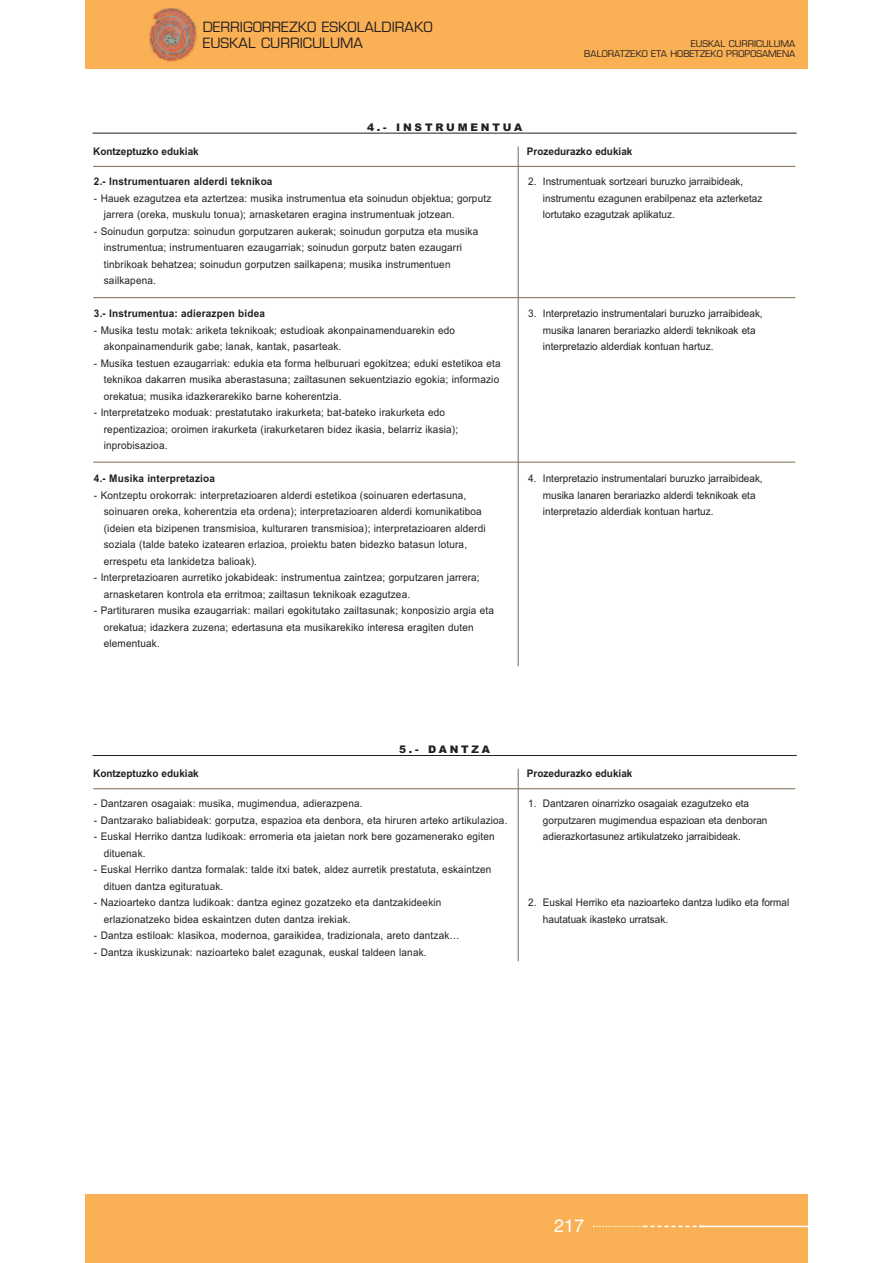
<style>
.page{position:relative;width:893px;height:1263px;background:#fff}
.page>*{position:absolute;margin:0;border:0;box-sizing:border-box;transform-origin:0 0}
.t1{font:18px "Helvetica";color:#fff}
.t2{font:13.8px/16.6px "Eurostile";color:#231f20}
.t3{font:10.5px/16.5px "Arial MS";letter-spacing:.015em;color:#231f20;scale:.95 1}
.t4{font:10.5px "Arial Bold MS";letter-spacing:.015em;color:#231f20;scale:.95 1}
.t5{font:900 10.5px "Arial";letter-spacing:.265em;color:#231f20}
.t6{font:9px/10.8px "Eurostile";color:#231f20;text-align:right}
</style>
<div class="page">
<div style="left:85px;top:0;width:723px;height:68px;background:#fab054"></div>
<div style="left:85px;top:1194px;width:723px;height:69px;background:#fab054"></div>
<img style="left:148px;top:8px;width:50px;height:54px">
<svg style="left:593px;top:1226px;width:106px;height:1px"></svg>
<hr style="left:699px;top:1226px;width:109px;height:1px;background:#fff">
<hr style="left:93px;top:166px;width:702px;height:1px;background:#7c6954">
<hr style="left:93px;top:297px;width:702px;height:1px;background:#7c6954">
<hr style="left:93px;top:462px;width:702px;height:1px;background:#7c6954">
<hr style="left:518px;top:146px;width:1px;height:520px;background:#7c6954">
<hr style="left:93px;top:133px;width:704px;height:1px;background:#231f20">
<hr style="left:93px;top:788px;width:702px;height:1px;background:#7c6954">
<hr style="left:518px;top:769px;width:1px;height:192px;background:#7c6954">
<hr style="left:93px;top:755px;width:704px;height:1px;background:#231f20">
<h2 class="t2" style="left:203px;top:20px;width:232px">DERRIGORREZKO ESKOLALDIRAKO<br>EUSKAL CURRICULUMA</h2>
<p class="t5" style="left:367px;top:121px;width:157px">4.- INSTRUMENTUA</p>
<p class="t6" style="left:584px;top:39px;width:212px">EUSKAL CURRICULUMA<br>BALORATZEKO ETA HOBETZEKO PROPOSAMENA</p>
<p class="t4" style="left:93px;top:145px;width:113px">Kontzeptuzko edukiak</p>
<p class="t4" style="left:527px;top:145px;width:113px">Prozedurazko edukiak</p>
<p class="t4" style="left:94px;top:175px;width:189px">2.- Instrumentuaren alderdi teknikoa</p>
<p class="t3" style="left:104px;top:190px;width:409px;text-indent:-10px">- Hauek ezagutzea eta aztertzea: musika instrumentua eta soinudun objektua; gorputz jarrera (oreka, muskulu tonua); arnasketaren eragina instrumentuak jotzean.</p>
<p class="t3" style="left:104px;top:223px;width:396px;text-indent:-10px">- Soinudun gorputza: soinudun gorputzaren aukerak; soinudun gorputza eta musika instrumentua; instrumentuaren ezaugarriak; soinudun gorputz baten ezaugarri tinbrikoak behatzea; soinudun gorputzen sailkapena; musika instrumentuen sailkapena.</p>
<p class="t4" style="left:94px;top:307px;width:181px">3.- Instrumentua: adierazpen bidea</p>
<p class="t3" style="left:104px;top:322px;width:371px;text-indent:-10px">- Musika testu motak: ariketa teknikoak; estudioak akonpainamenduarekin edo akonpainamendurik gabe; lanak, kantak, pasarteak.</p>
<p class="t3" style="left:104px;top:355px;width:419px;text-indent:-10px">- Musika testuen ezaugarriak: edukia eta forma helburuari egokitzea; eduki estetikoa eta teknikoa dakarren musika aberastasuna; zailtasunen sekuentziazio egokia; informazio orekatua; musika idazkerarekiko barne koherentzia.</p>
<p class="t3" style="left:104px;top:404px;width:375px;text-indent:-10px">- Interpretatzeko moduak: prestatutako irakurketa; bat-bateko irakurketa edo repentizazioa; oroimen irakurketa (irakurketaren bidez ikasia, belarriz ikasia); inprobisazioa.</p>
<p class="t4" style="left:94px;top:472px;width:129px">4.- Musika interpretazioa</p>
<p class="t3" style="left:104px;top:487px;width:403px;text-indent:-10px">- Kontzeptu orokorrak: interpretazioaren alderdi estetikoa (soinuaren edertasuna, soinuaren oreka, koherentzia eta ordena); interpretazioaren alderdi komunikatiboa (ideien eta bizipenen transmisioa, kulturaren transmisioa); interpretazioaren alderdi soziala (talde bateko izatearen erlazioa, proiektu baten bidezko batasun lotura, errespetu eta lankidetza balioak).</p>
<p class="t3" style="left:104px;top:569px;width:397px;text-indent:-10px">- Interpretazioaren aurretiko jokabideak: instrumentua zaintzea; gorputzaren jarrera; arnasketaren kontrola eta erritmoa; zailtasun teknikoak ezagutzea.</p>
<p class="t3" style="left:104px;top:602px;width:412px;text-indent:-10px">- Partituraren musika ezaugarriak: mailari egokitutako zailtasunak; konposizio argia eta orekatua; idazkera zuzena; edertasuna eta musikarekiko interesa eragiten duten elementuak.</p>
<p class="t3" style="left:543px;top:173px;width:233px;text-indent:-15px">2. Instrumentuak sortzeari buruzko jarraibideak, instrumentu ezagunen erabilpenaz eta azterketaz lortutako ezagutzak aplikatuz.</p>
<p class="t3" style="left:543px;top:305px;width:233px;text-indent:-15px">3. Interpretazio instrumentalari buruzko jarraibideak, musika lanaren berariazko alderdi teknikoak eta interpretazio alderdiak kontuan hartuz.</p>
<p class="t3" style="left:543px;top:470px;width:233px;text-indent:-15px">4. Interpretazio instrumentalari buruzko jarraibideak, musika lanaren berariazko alderdi teknikoak eta interpretazio alderdiak kontuan hartuz.</p>
<p class="t5" style="left:399px;top:743px;width:93px">5.- DANTZA</p>
<p class="t4" style="left:93px;top:767px;width:113px">Kontzeptuzko edukiak</p>
<p class="t4" style="left:527px;top:767px;width:113px">Prozedurazko edukiak</p>
<p class="t3" style="left:94px;top:795px;width:284px">- Dantzaren osagaiak: musika, mugimendua, adierazpena.</p>
<p class="t3" style="left:94px;top:812px;width:437px">- Dantzarako baliabideak: gorputza, espazioa eta denbora, eta hiruren arteko artikulazioa.</p>
<p class="t3" style="left:104px;top:828px;width:413px;text-indent:-10px">- Euskal Herriko dantza ludikoak: erromeria eta jaietan nork bere gozamenerako egiten dituenak.</p>
<p class="t3" style="left:104px;top:861px;width:410px;text-indent:-10px">- Euskal Herriko dantza formalak: talde itxi batek, aldez aurretik prestatuta, eskaintzen dituen dantza egituratuak.</p>
<p class="t3" style="left:104px;top:894px;width:357px;text-indent:-10px">- Nazioarteko dantza ludikoak: dantza eginez gozatzeko eta dantzakideekin erlazionatzeko bidea eskaintzen duten dantza irekiak.</p>
<p class="t3" style="left:94px;top:927px;width:386px">- Dantza estiloak: klasikoa, modernoa, garaikidea, tradizionala, areto dantzak…</p>
<p class="t3" style="left:94px;top:944px;width:352px">- Dantza ikuskizunak: nazioarteko balet ezagunak, euskal taldeen lanak.</p>
<p class="t3" style="left:543px;top:795px;width:238px;text-indent:-15px">1. Dantzaren oinarrizko osagaiak ezagutzeko eta gorputzaren mugimendua espazioan eta denboran adierazkortasunez artikulatzeko jarraibideak.</p>
<p class="t3" style="left:543px;top:894px;width:261px;text-indent:-15px">2. Euskal Herriko eta nazioarteko dantza ludiko eta formal hautatuak ikasteko urratsak.</p>
<h1 class="t1" style="left:554px;top:1219px;width:32px">217</h1>
</div>
